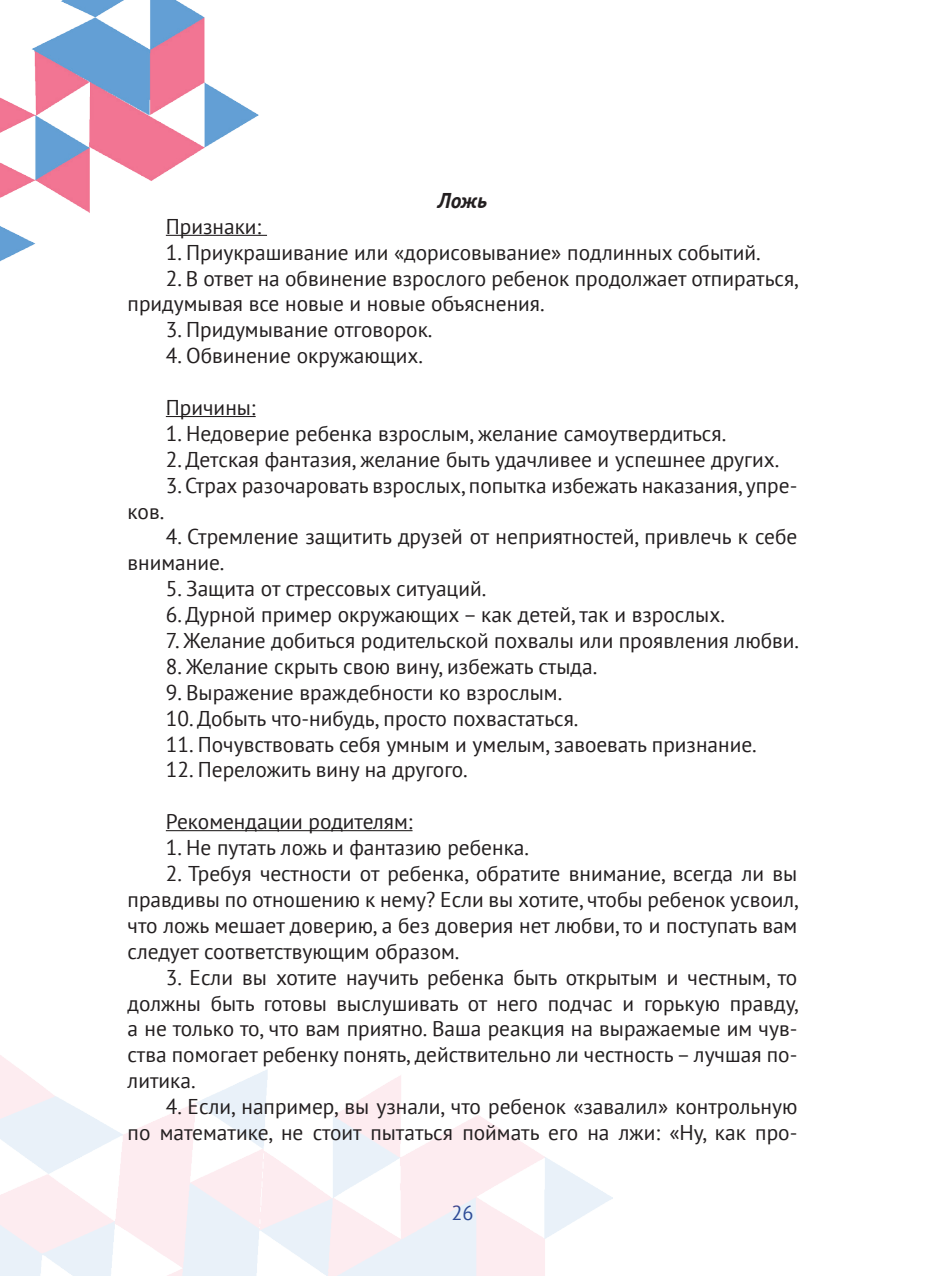
<style>
.page{position:relative;width:925px;height:1276px;background:#fff}
.page>*{position:absolute;margin:0;border:0;box-sizing:border-box;transform-origin:0 0}
.t1{font:21.38px/25.9px "PT Sans";color:#231f20}
.t2{font:italic 700 21.38px "PT Sans";color:#231f20}
.t3{font:20.25px "PT Sans";color:#253f8e}
</style>
<div class="page">
<img style="left:0;top:0;width:259px;height:261px">
<hr style="left:166px;top:235px;width:101px;height:1px;background:#231f20">
<hr style="left:166px;top:416px;width:90px;height:1px;background:#231f20">
<hr style="left:166px;top:830px;width:246px;height:1px;background:#231f20">
<p class="t2" style="left:438px;top:186px;width:51px">Ложь</p>
<p class="t1" style="left:166px;top:213px;width:97px">Признаки:</p>
<p class="t1" style="left:166px;top:239px;width:596px">1. Приукрашивание или «дорисовывание» подлинных событий.</p>
<p class="t1" style="left:128px;top:265px;width:673px;text-indent:38px">2. В ответ на обвинение взрослого ребенок продолжает отпираться, придумывая все новые и новые объяснения.</p>
<p class="t1" style="left:166px;top:316px;width:268px">3. Придумывание отговорок.</p>
<p class="t1" style="left:166px;top:342px;width:259px">4. Обвинение окружающих.</p>
<p class="t1" style="left:166px;top:394px;width:91px">Причины:</p>
<p class="t1" style="left:166px;top:420px;width:562px">1. Недоверие ребенка взрослым, желание самоутвердиться.</p>
<p class="t1" style="left:166px;top:446px;width:615px">2. Детская фантазия, желание быть удачливее и успешнее других.</p>
<p class="t1" style="left:166px;top:472px;width:633px">3. Страх разочаровать взрослых, попытка избежать наказания, упре-</p>
<p class="t1" style="left:128px;top:497px;width:38px">ков.</p>
<p class="t1" style="left:128px;top:523px;width:671px;text-indent:38px">4. Стремление защитить друзей от неприятностей, привлечь к себе внимание.</p>
<p class="t1" style="left:166px;top:575px;width:322px">5. Защита от стрессовых ситуаций.</p>
<p class="t1" style="left:166px;top:601px;width:561px">6. Дурной пример окружающих – как детей, так и взрослых.</p>
<p class="t1" style="left:166px;top:627px;width:635px">7. Желание добиться родительской похвалы или проявления любви.</p>
<p class="t1" style="left:166px;top:653px;width:433px">8. Желание скрыть свою вину, избежать стыда.</p>
<p class="t1" style="left:166px;top:679px;width:398px">9. Выражение враждебности ко взрослым.</p>
<p class="t1" style="left:166px;top:705px;width:414px">10. Добыть что-нибудь, просто похвастаться.</p>
<p class="t1" style="left:166px;top:730px;width:592px">11. Почувствовать себя умным и умелым, завоевать признание.</p>
<p class="t1" style="left:166px;top:756px;width:303px">12. Переложить вину на другого.</p>
<p class="t1" style="left:166px;top:808px;width:248px">Рекомендации родителям:</p>
<p class="t1" style="left:166px;top:834px;width:365px">1. Не путать ложь и фантазию ребенка.</p>
<p class="t1" style="left:128px;top:860px;width:673px;text-align:justify;text-indent:38px">2. Требуя честности от ребенка, обратите внимание, всегда ли вы правдивы по отношению к нему? Если вы хотите, чтобы ребенок усвоил, что ложь мешает доверию, а без доверия нет любви, то и поступать вам следует соответствующим образом.</p>
<p class="t1" style="left:128px;top:963px;width:673px;text-align:justify;text-indent:38px">3. Если вы хотите научить ребенка быть открытым и честным, то должны быть готовы выслушивать от него подчас и горькую правду, а не только то, что вам приятно. Ваша реакция на выражаемые им чув&shy;ства помогает ребенку понять, действительно ли честность – лучшая по&shy;литика.</p>
<p class="t1" style="left:128px;top:1093px;width:671px;text-align:right">4. Если, например, вы узнали, что ребенок «завалил» контрольную<br>по математике, не стоит пытаться поймать его на лжи: «Ну, как про-</p>
<p class="t3" style="left:451px;top:1199px;width:24px">26</p>
</div>
